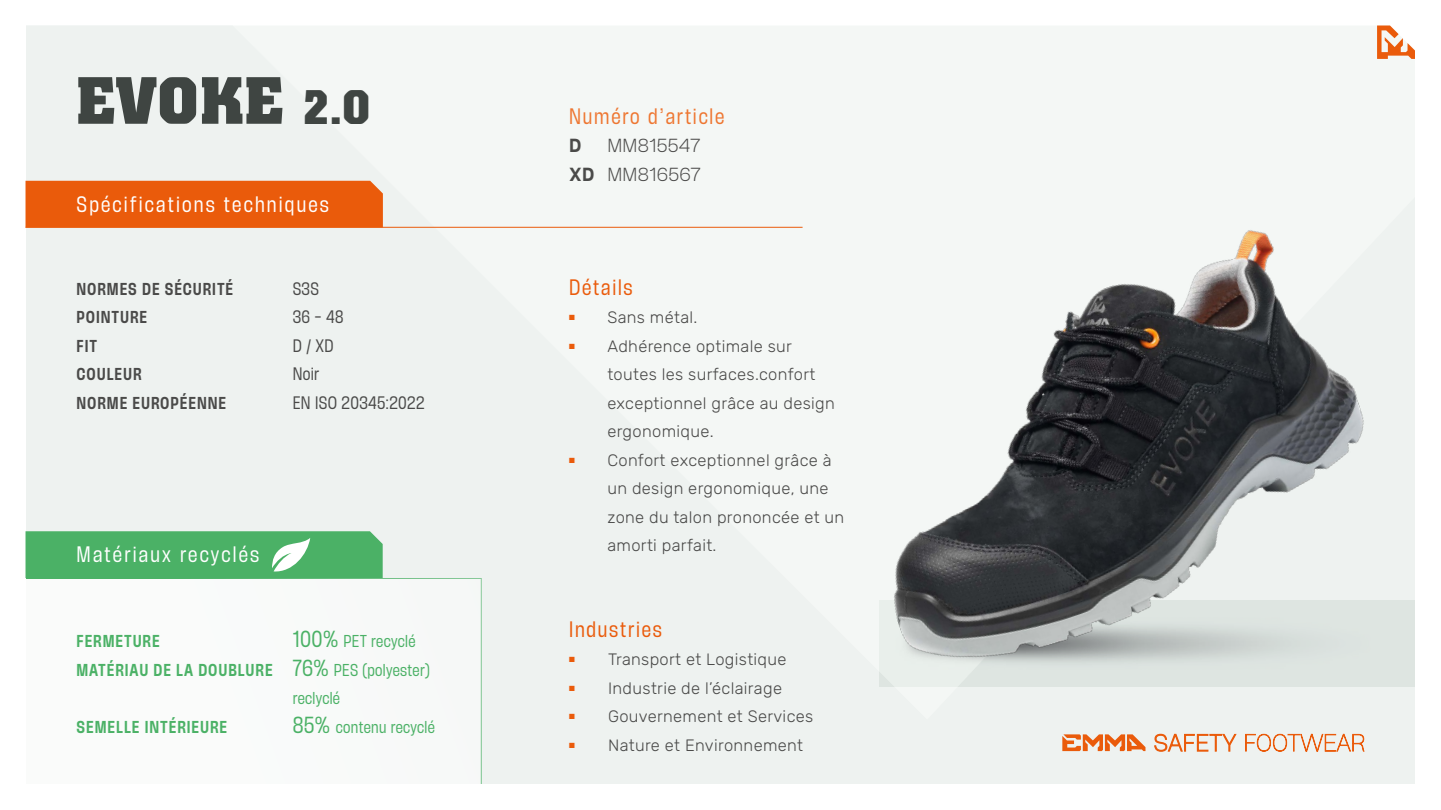
<style>
.page{position:relative;width:1441px;height:810px;background:#fff}
.page>*{position:absolute;margin:0;border:0;box-sizing:border-box;transform-origin:0 0}
.t1{font:700 66px "Colossalis";letter-spacing:.01em;color:#3f4542}
.t2{font:condensed 19.5px "Herokid";letter-spacing:.11em;color:#fff}
.t3{font:condensed 19.5px "Herokid";letter-spacing:.09em;color:#ea5b0b}
.t4{font:condensed 19.5px "Herokid";letter-spacing:.09em;color:#ee7631}
.t5{font:300 16.5px/28.5px "Rubik";letter-spacing:.02em;color:#4a4a49}
.t6{font:300 16.5px/28.5px "Herokid";letter-spacing:.02em;color:#4a4a49;text-align:right}
.t7{font:600 16.5px "Herokid";color:#4a4a49}
.t8{font:condensed 15.75px "Herokid";letter-spacing:.02em;color:#4a4a49}
.t9{font:600 condensed 15px "Herokid";letter-spacing:.06em;color:#4bb166}
.t10{font:600 condensed 15px "Herokid";letter-spacing:.06em;color:#4a4a49}
.t11{font:condensed 15px "Herokid";letter-spacing:.02em;color:#4bb166}
.s1{font-size:48px}
.s2{font-size:20.25px}
.s3{font-weight:400;font-size:20.25px}
.s4{font-weight:400}
.s5{font-weight:600}
</style>
<div class="page">
<div style="left:26px;top:26px;width:1389px;height:758px;background:#eef2f0"></div>
<svg style="left:26px;top:578px;width:455px;height:206px"></svg>
<svg style="left:1376px;top:26px;width:39px;height:33px"></svg>
<svg style="left:1154px;top:734px;width:209px;height:18px;background:#ecc7b0"></svg>
<svg style="left:1062px;top:734px;width:83px;height:17px"></svg>
<div style="left:26px;top:181px;width:357px;height:46px;background:#ea5b0b"></div>
<hr style="left:26px;top:227px;width:776px;height:1px;background:#ea5b0b">
<div style="left:26px;top:531px;width:356px;height:47px;background:#4bb166"></div>
<div style="left:1376px;top:601px;width:39px;height:86px;background:#dee5e1"></div>
<img style="left:827px;top:126px;width:549px;height:573px">
<h1 class="t1" style="left:77px;top:62px;width:295px">EVOKE <span class="s1">2.0</span></h1>
<p class="t2" style="left:77px;top:191px;width:254px">Spécifications techniques</p>
<p class="t10" style="left:77px;top:278px;width:158px">NORMES DE SÉCURITÉ</p>
<p class="t8" style="left:293px;top:278px;width:28px">S3S</p>
<p class="t10" style="left:77px;top:307px;width:72px">POINTURE</p>
<p class="t8" style="left:293px;top:306px;width:52px">36 - 48</p>
<p class="t10" style="left:77px;top:335px;width:22px">FIT</p>
<p class="t8" style="left:293px;top:335px;width:42px">D / XD</p>
<p class="t10" style="left:77px;top:364px;width:67px">COULEUR</p>
<p class="t8" style="left:293px;top:363px;width:28px">Noir</p>
<p class="t10" style="left:77px;top:392px;width:151px">NORME EUROPÉENNE</p>
<p class="t8" style="left:293px;top:392px;width:133px">EN ISO 20345:2022</p>
<p class="t2" style="left:77px;top:542px;width:184px">Matériaux recyclés</p>
<p class="t9" style="left:77px;top:631px;width:85px">FERMETURE</p>
<p class="t11" style="left:293px;top:631px;width:124px"><span class="s2">100%</span> PET recyclé</p>
<p class="t9" style="left:77px;top:659px;width:355px">MATÉRIAU DE LA DOUBLURE <span class="s3">76%</span> <span class="s4">PES (polyester)</span></p>
<p class="t11" style="left:293px;top:688px;width:49px">reclyclé</p>
<p class="t9" style="left:77px;top:716px;width:152px">SEMELLE INTÉRIEURE</p>
<p class="t11" style="left:293px;top:717px;width:144px"><span class="s2">85%</span> contenu recyclé</p>
<p class="t4" style="left:569px;top:103px;width:157px">Numéro d’article</p>
<p class="t7" style="left:569px;top:133px;width:14px">D</p>
<p class="t6" style="left:569px;top:131px;width:133px">MM815547<br><span class="s5">XD</span> MM816567</p>
<p class="t3" style="left:569px;top:274px;width:65px">Détails</p>
<p class="t5" style="left:569px;top:304px;width:130px"><sup>■</sup> Sans métal.</p>
<p class="t5" style="left:607px;top:332px;width:229px;text-indent:-38px"><sup>■</sup> Adhérence optimale sur toutes les surfaces.confort exceptionnel grâce au design ergonomique.</p>
<p class="t5" style="left:607px;top:446px;width:238px;text-indent:-38px"><sup>■</sup> Confort exceptionnel grâce à un design ergonomique, une zone du talon prononcée et un amorti parfait.</p>
<p class="t3" style="left:569px;top:616px;width:94px">Industries</p>
<p class="t5" style="left:569px;top:646px;width:219px"><sup>■</sup> Transport et Logistique</p>
<p class="t5" style="left:569px;top:674px;width:214px"><sup>■</sup> Industrie de l’éclairage</p>
<p class="t5" style="left:569px;top:703px;width:246px"><sup>■</sup> Gouvernement et Services</p>
<p class="t5" style="left:569px;top:731px;width:235px"><sup>■</sup> Nature et Environnement</p>
</div>
